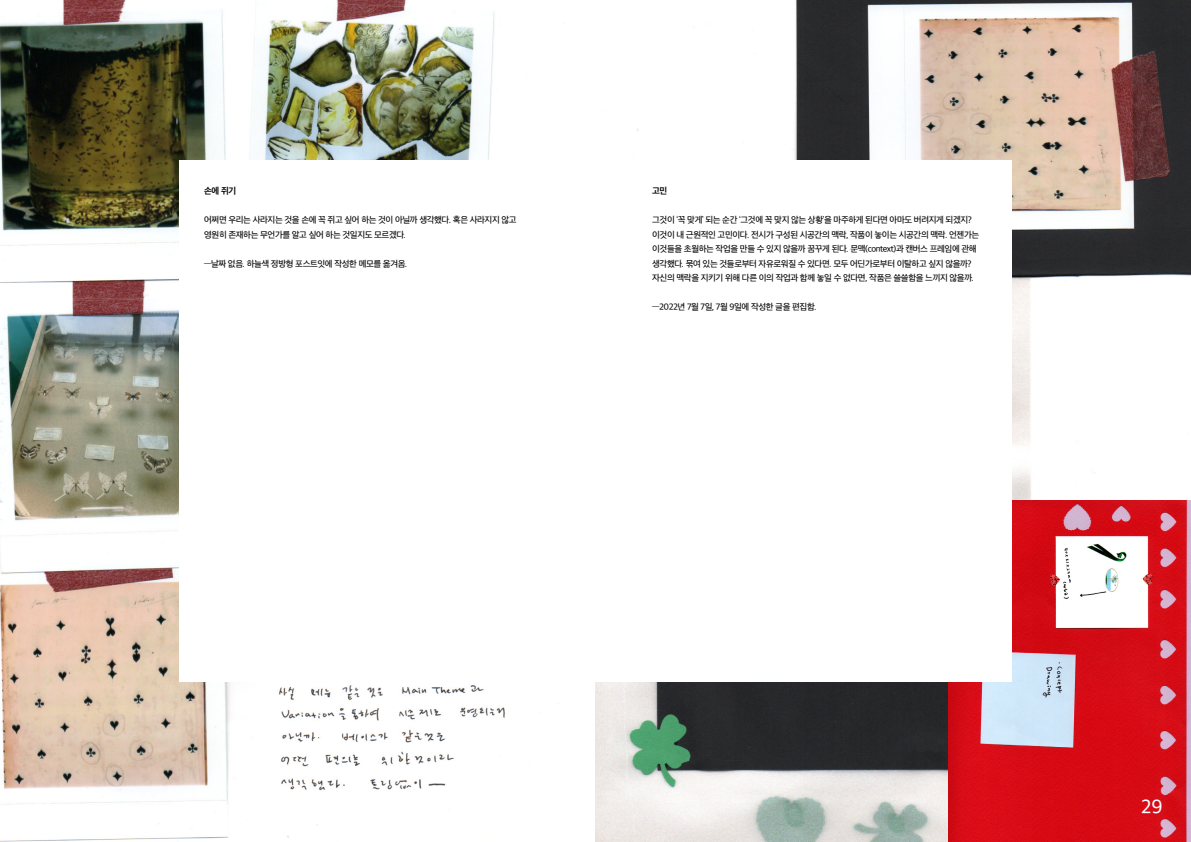
<style>
.page{position:relative;width:1191px;height:842px;background:#fff}
.page>*{position:absolute;margin:0;border:0;box-sizing:border-box;transform-origin:0 0}
.t1{font:500 20px "Apple SD Gothic Neo";color:#fff}
.t2{font:500 9px/14.5px "Apple SD Gothic Neo";letter-spacing:-.04em;color:#000}
.t3{font:700 9px "Apple SD Gothic Neo";color:#000}
</style>
<div class="page">
<img style="left:0;top:0;width:1191px;height:842px">
<img style="left:948px;top:501px;width:243px;height:341px">
<div style="left:179px;top:160px;width:416px;height:522px;background:#fff"></div>
<div style="left:588px;top:160px;width:424px;height:522px;background:#fff"></div>
<p class="t3" style="left:204px;top:186px;width:34px">손에 쥐기</p>
<p class="t2" style="left:204px;top:213px;width:314px">어쩌면 우리는 사라지는 것을 손에 꼭 쥐고 싶어 하는 것이 아닐까 생각했다. 혹은 사라지지 않고 영원히 존재하는 무언가를 알고 싶어 하는 것일지도 모르겠다.</p>
<p class="t2" style="left:204px;top:257px;width:205px">—날짜 없음. 하늘색 정방형 포스트잇에 작성한 메모를 옮겨옴.</p>
<p class="t3" style="left:652px;top:186px;width:17px">고민</p>
<p class="t2" style="left:652px;top:213px;width:328px">그것이 ‘꼭 맞게’ 되는 순간 ‘그것에 꼭 맞지 않는 상황’을 마주하게 된다면 아마도 버려지게 되겠지? 이것이 내 근원적인 고민이다. 전시가 구성된 시공간의 맥락, 작품이 놓이는 시공간의 맥락. 언젠가는 이것들을 초월하는 작업을 만들 수 있지 않을까 꿈꾸게 된다. 문맥(context)과 캔버스 프레임에 관해 생각했다. 묶여 있는 것들로부터 자유로워질 수 있다면. 모두 어딘가로부터 이탈하고 싶지 않을까? 자신의 맥락을 지키기 위해 다른 이의 작업과 함께 놓일 수 없다면, 작품은 쓸쓸함을 느끼지 않을까.</p>
<p class="t2" style="left:652px;top:300px;width:166px">—2022년 7월 7일, 7월 9일에 작성한 글을 편집함.</p>
<h1 class="t1" style="left:1140px;top:796px;width:23px">29</h1>
</div>
